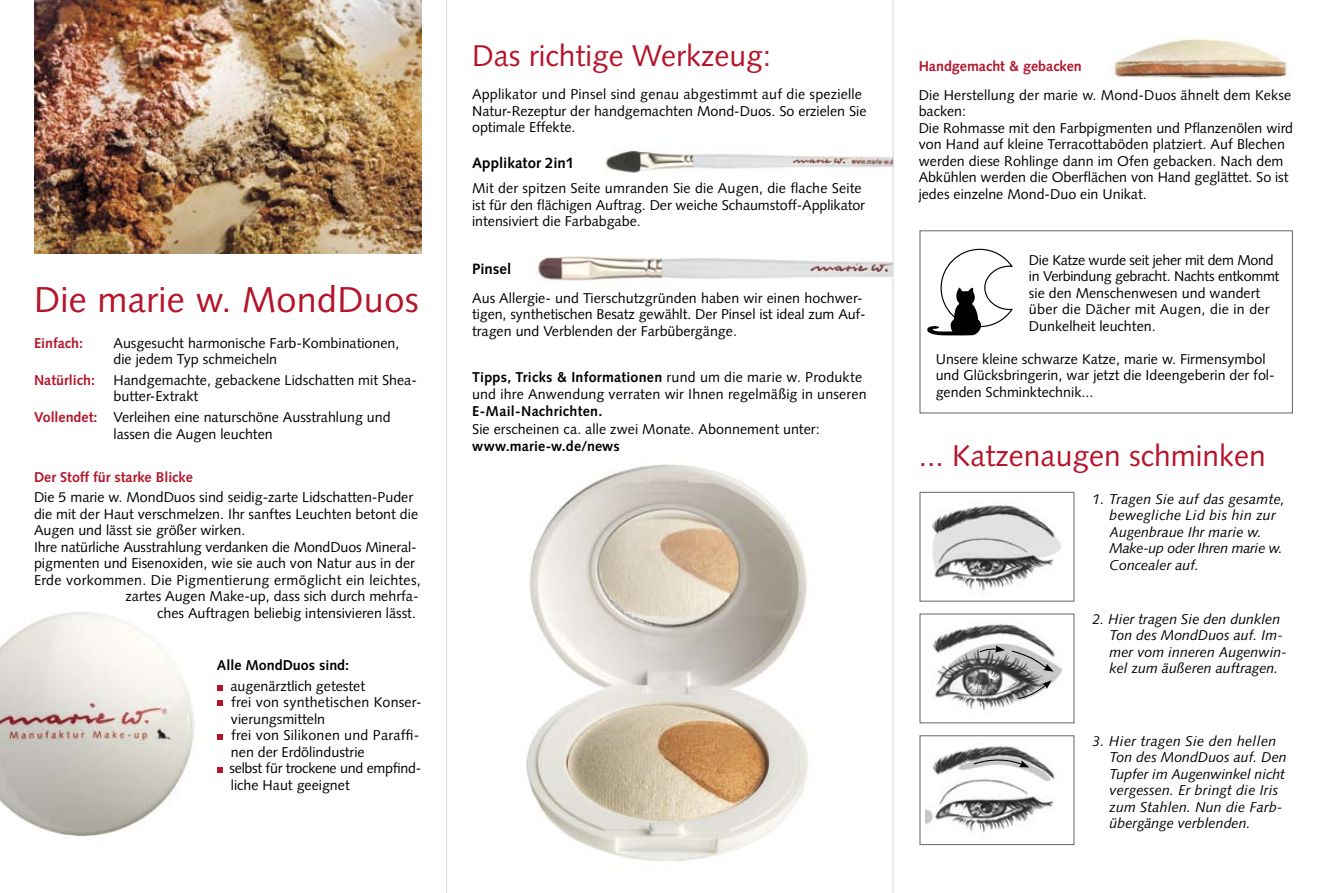
<style>
.page{position:relative;width:1327px;height:893px;background:#fff}
.page>*{position:absolute;margin:0;border:0;box-sizing:border-box;transform-origin:0 0}
.t1{font:36px "Syntax LT";letter-spacing:.01em;color:#b5152b}
.t2{font:30px "Syntax LT";color:#b5152b}
.t3{font:700 15px "Syntax LT";color:#000}
.t4{font:14.25px/16.5px "Syntax LT";color:#000}
.t5{font:italic 14.25px/16.5px "Syntax LT";color:#000}
.t6{font:700 14.25px "Syntax LT";color:#b5152b}
.t7{font:700 14.25px "Syntax LT";letter-spacing:.005em;color:#000}
.t8{font:14.25px "Syntax LT";letter-spacing:.02em;color:#000}
.s1{font-weight:700;color:#b5152b}
.s2{font-weight:700}
</style>
<div class="page">
<img style="left:526px;top:464px;width:283px;height:397px">
<img style="left:536px;top:222px;width:357px;height:85px">
<div style="left:919px;top:230px;width:373px;height:183px;border:1px solid #646567"></div>
<img style="left:34px;top:0;width:387px;height:253px">
<svg style="left:927px;top:248px;width:86px;height:88px"></svg>
<img style="left:1112px;top:38px;width:176px;height:41px">
<img style="left:931px;top:502px;width:131px;height:93px">
<img style="left:604px;top:139px;width:289px;height:34px">
<svg style="left:217px;top:685px;width:5px;height:6px"></svg>
<svg style="left:217px;top:700px;width:5px;height:6px"></svg>
<svg style="left:217px;top:734px;width:5px;height:6px"></svg>
<svg style="left:217px;top:767px;width:5px;height:6px"></svg>
<img style="left:932px;top:624px;width:131px;height:91px">
<svg style="left:1011px;top:650px;width:42px;height:22px"></svg>
<svg style="left:1017px;top:680px;width:34px;height:19px"></svg>
<svg style="left:979px;top:645px;width:26px;height:8px"></svg>
<div style="left:919px;top:735px;width:155px;height:110px;border:1px solid #646567"></div>
<img style="left:925px;top:743px;width:130px;height:90px">
<svg style="left:973px;top:756px;width:56px;height:11px"></svg>
<img style="left:0;top:612px;width:195px;height:225px">
<hr style="left:446px;top:0;width:1px;height:893px;background:#d7d8d9">
<hr style="left:893px;top:0;width:1px;height:893px;background:#d7d8d9">
<h1 class="t1" style="left:34px;top:278px;width:386px">Die marie w. MondDuos</h1>
<p class="t6" style="left:34px;top:334px;width:51px">Einfach:</p>
<p class="t4" style="left:114px;top:334px;width:287px">Ausgesucht harmonische Farb-Kombinationen, die jedem Typ schmeicheln</p>
<p class="t6" style="left:34px;top:372px;width:62px">Natürlich:</p>
<p class="t4" style="left:114px;top:372px;width:305px">Handgemachte, gebackene Lidschatten mit Shea&shy;butter-Extrakt</p>
<p class="t4" style="left:114px;top:409px;width:279px;text-indent:-80px"><span class="s1">Vollendet:</span> Verleihen eine naturschöne Ausstrahlung und lassen die Augen leuchten</p>
<p class="t6" style="left:34px;top:468px;width:160px">Der Stoff für starke Blicke</p>
<p class="t4" style="left:34px;top:489px;width:381px">Die 5 marie w. MondDuos sind seidig-zarte Lidschatten-Puder</p>
<p class="t4" style="left:34px;top:506px;width:386px">die mit der Haut verschmelzen. Ihr sanftes Leuchten betont die</p>
<p class="t4" style="left:34px;top:522px;width:213px">Augen und lässt sie größer wirken.</p>
<p class="t4" style="left:34px;top:539px;width:384px">Ihre natürliche Ausstrahlung verdanken die MondDuos Mineral-</p>
<p class="t4" style="left:34px;top:555px;width:382px">pigmenten und Eisenoxiden, wie sie auch von Natur aus in der</p>
<p class="t8" style="left:34px;top:571px;width:388px">Erde vorkommen. Die Pigmentierung ermöglicht ein leichtes,</p>
<p class="t4" style="left:126px;top:588px;width:294px">zartes Augen Make-up, dass sich durch mehrfa-</p>
<p class="t4" style="left:157px;top:605px;width:260px">ches Auftragen beliebig intensivieren lässt.</p>
<p class="t7" style="left:217px;top:657px;width:134px">Alle MondDuos sind:</p>
<p class="t4" style="left:230px;top:677px;width:194px">augenärztlich getestet<br>frei von synthetischen Konser&shy;vierungsmitteln<br>frei von Silikonen und Paraffi&shy;nen der Erdölindustrie<br>selbst für trockene und empfind&shy;liche Haut geeignet</p>
<h2 class="t2" style="left:472px;top:38px;width:300px">Das richtige Werkzeug:</h2>
<p class="t4" style="left:472px;top:86px;width:396px">Applikator und Pinsel sind genau abgestimmt auf die spezielle<br>Natur-Rezeptur der handgemachten Mond-Duos. So erzielen Sie optimale Effekte.</p>
<p class="t3" style="left:472px;top:155px;width:103px">Applikator 2in1</p>
<p class="t4" style="left:472px;top:180px;width:394px">Mit der spitzen Seite umranden Sie die Augen, die flache Seite ist für den flächigen Auftrag. Der weiche Schaumstoff-Applikator intensiviert die Farbabgabe.</p>
<p class="t3" style="left:472px;top:260px;width:41px">Pinsel</p>
<p class="t4" style="left:472px;top:290px;width:395px">Aus Allergie- und Tierschutzgründen haben wir einen hochwer&shy;tigen, synthetischen Besatz gewählt. Der Pinsel ist ideal zum Auf&shy;tragen und Verblenden der Farbübergänge.</p>
<p class="t4" style="left:472px;top:369px;width:396px;line-height:17.1px"><span class="s2">Tipps, Tricks &amp; Informationen</span> rund um die marie w. Produkte und ihre Anwendung verraten wir Ihnen regelmäßig in unseren</p>
<p class="t7" style="left:472px;top:403px;width:132px">E-Mail-Nachrichten.</p>
<p class="t4" style="left:472px;top:420px;width:349px">Sie erscheinen ca. alle zwei Monate. Abonnement unter:</p>
<p class="t7" style="left:472px;top:438px;width:149px">www.marie-w.de/news</p>
<p class="t6" style="left:918px;top:58px;width:165px">Handgemacht &amp; gebacken</p>
<p class="t4" style="left:918px;top:87px;width:376px">Die Herstellung der marie w. Mond-Duos ähnelt dem Kekse backen:<br>Die Rohmasse mit den Farbpigmenten und Pflanzenölen wird von Hand auf kleine Terracottaböden platziert. Auf Blechen werden diese Rohlinge dann im Ofen gebacken. Nach dem Abkühlen werden die Oberflächen von Hand geglättet. So ist jedes einzelne Mond-Duo ein Unikat.</p>
<p class="t4" style="left:1029px;top:252px;width:252px">Die Katze wurde seit jeher mit dem Mond in Verbindung gebracht. Nachts entkommt sie den Menschenwesen und wandert über die Dächer mit Augen, die in der Dunkelheit leuchten.</p>
<p class="t4" style="left:935px;top:351px;width:340px">Unsere kleine schwarze Katze, marie w. Firmensymbol und Glücksbringerin, war jetzt die Ideengeberin der fol&shy;genden Schminktechnik...</p>
<h2 class="t2" style="left:919px;top:438px;width:348px">... Katzenaugen schminken</h2>
<p class="t5" style="left:1109px;top:491px;width:177px;text-indent:-17px">1. Tragen Sie auf das gesamte, bewegliche Lid bis hin zur<br>Augenbraue Ihr marie w.<br>Make-up oder Ihren marie w.<br>Concealer auf.</p>
<p class="t5" style="left:1109px;top:610px;width:179px;text-indent:-17px">2. Hier tragen Sie den dunklen<br>Ton des MondDuos auf. Im&shy;mer vom inneren Augenwin&shy;kel zum äußeren auftragen.</p>
<p class="t5" style="left:1109px;top:733px;width:179px;text-indent:-17px">3. Hier tragen Sie den hellen<br>Ton des MondDuos auf. Den<br>Tupfer im Augenwinkel nicht vergessen. Er bringt die Iris zum Stahlen. Nun die Farb&shy;übergänge verblenden.</p>
</div>
